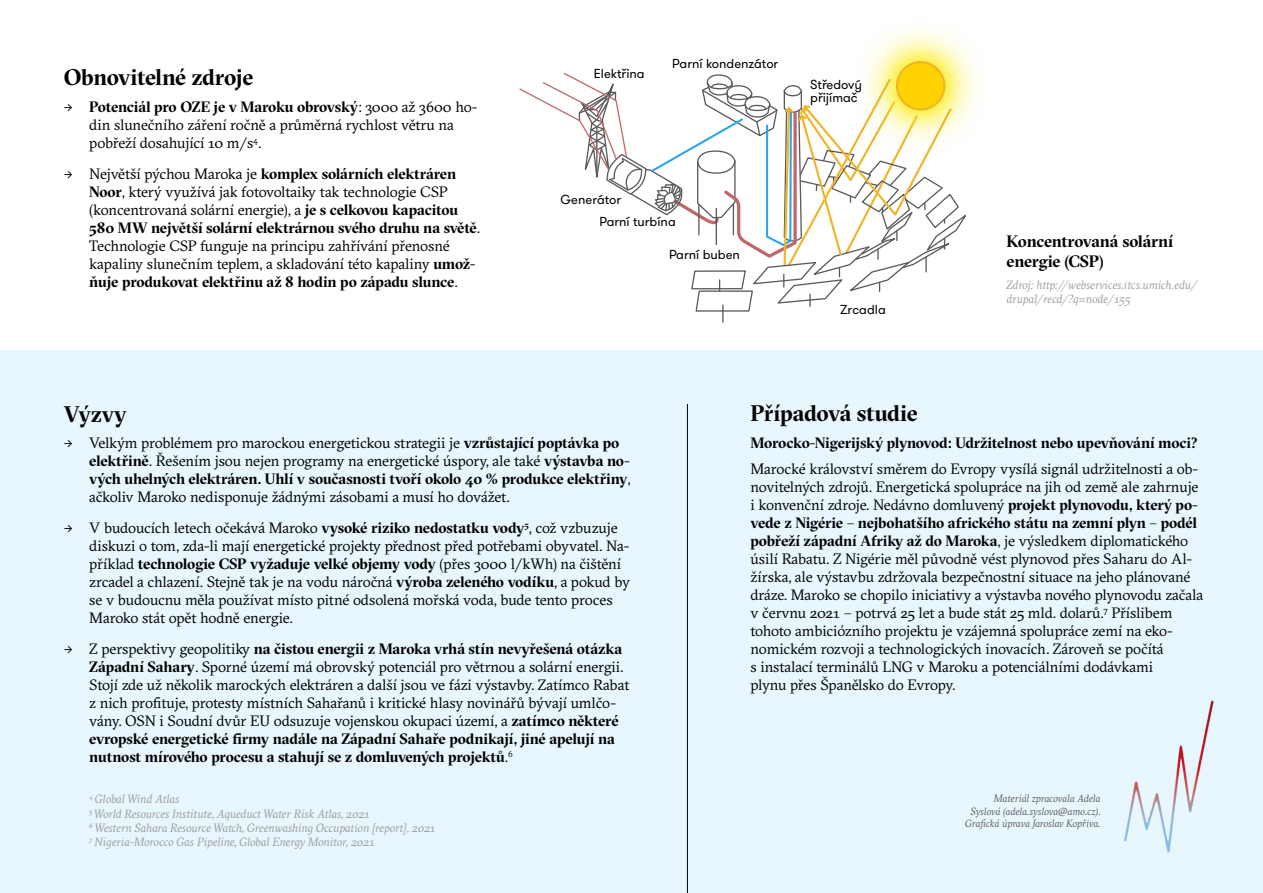
<style>
.page{position:relative;width:1263px;height:893px;background:#fff}
.page>*{position:absolute;margin:0;border:0;box-sizing:border-box;transform-origin:0 0}
.t1{font:700 22.5px "GT Sectra Fine";letter-spacing:-.015em;color:#020203}
.t2{font:700 16.5px/19.8px "GT Sectra Fine";letter-spacing:-.015em;color:#020203}
.t3{font:15px/18px "GT Sectra";letter-spacing:-.01em;color:#000}
.t4{font:15px/18px "GT Sectra";letter-spacing:-.01em;color:#020203;text-align:justify}
.t5{font:700 15px/18px "GT Sectra Fine";letter-spacing:-.01em;color:#000}
.t6{font:700 15px/18px "GT Sectra Fine";letter-spacing:-.015em;color:#020203}
.t7{font:13.05px/13px "GT Walsheim Pro";color:#000}
.t8{font:italic 12px/14.4px "GT Sectra";letter-spacing:-.01em;color:#9d9d9c}
.t9{font:italic 10.5px/12.6px "GT Sectra";letter-spacing:-.01em;color:#606060;text-align:right}
.s1{font-family:"GT Sectra";font-weight:400}
.s2{font-family:"GT Sectra Fine";font-weight:700}
</style>
<div class="page">
<div style="left:0;top:351px;width:1263px;height:542px;background:#e8f6fe"></div>
<img style="left:867px;top:31px;width:109px;height:82px">
<svg style="left:897px;top:62px;width:47px;height:47px"></svg>
<svg style="left:519px;top:70px;width:451px;height:253px"></svg>
<hr style="left:687px;top:404px;width:1px;height:489px;background:#000">
<img style="left:1124px;top:700px;width:90px;height:153px">
<h1 class="t1" style="left:64px;top:63px;width:191px">Obnovitelné zdroje</h1>
<p class="t5" style="left:64px;top:97px;width:415px">→ Potenciál pro OZE je v Maroku obrovský<span class="s1">: 3000 až 3600 ho-</span></p>
<p class="t3" style="left:89px;top:116px;width:366px">din slunečního záření ročně a průměrná rychlost větru na pobřeží dosahující 10 m/s<sup>4</sup>.</p>
<p class="t5" style="left:64px;top:164px;width:394px">→ <span class="s1">Největší pýchou Maroka je</span> komplex solárních elektráren</p>
<p class="t3" style="left:89px;top:183px;width:370px"><span class="s2">Noor</span>, který využívá jak fotovoltaiky tak technologie CSP (koncentrovaná solární energie), a <span class="s2">je s celkovou kapacitou</span></p>
<p class="t5" style="left:89px;top:218px;width:392px">580 MW největší solární elektrárnou svého druhu na světě<span class="s1">.</span></p>
<p class="t3" style="left:89px;top:237px;width:388px">Technologie CSP funguje na principu zahřívání přenosné kapaliny slunečním teplem, a skladování této kapaliny <span class="s2">umož-</span></p>
<p class="t5" style="left:89px;top:272px;width:370px">ňuje produkovat elektřinu až 8 hodin po západu slunce<span class="s1">.</span></p>
<p class="t7" style="left:594px;top:67px;width:52px">Elektřina</p>
<p class="t7" style="left:672px;top:57px;width:108px">Parní kondenzátor</p>
<p class="t7" style="left:810px;top:78px;width:53px">Středový přĳímač</p>
<p class="t7" style="left:599px;top:188px;width:78px;line-height:23px;text-indent:-39px">Generátor<br>Parní turbína</p>
<p class="t7" style="left:669px;top:248px;width:72px">Parní buben</p>
<p class="t7" style="left:840px;top:303px;width:47px">Zrcadla</p>
<p class="t2" style="left:1006px;top:231px;width:168px">Koncentrovaná solární energie (CSP)</p>
<p class="t8" style="left:1006px;top:277px;width:192px">Zdroj: http://webservices.itcs.umich.edu/ drupal/recd/?q=node/155</p>
<h1 class="t1" style="left:64px;top:400px;width:64px">Výzvy</h1>
<p class="t3" style="left:89px;top:434px;width:542px;text-indent:-26px"><span class="s2">→</span> Velkým problémem pro marockou energetickou strategii je <span class="s2">vzrůstající poptávka po elektřině</span>. Řešením jsou nejen programy na energetické úspory, ale také <span class="s2">výstavba no-</span></p>
<p class="t5" style="left:89px;top:470px;width:543px">vých uhelných elektráren. Uhlí v současnosti tvoří okolo 40 % produkce elektřiny<span class="s1">,</span></p>
<p class="t3" style="left:89px;top:488px;width:422px">ačkoliv Maroko nedisponuje žádnými zásobami a musí ho dovážet.</p>
<p class="t3" style="left:89px;top:519px;width:542px;text-indent:-26px"><span class="s2">→</span> V budoucích letech očekává Maroko <span class="s2">vysoké riziko nedostatku vody</span><sup>5</sup>, což vzbuzuje diskuzi o tom, zda-li mají energetické projekty přednost před potřebami obyvatel. Na-</p>
<p class="t5" style="left:89px;top:555px;width:533px"><span class="s1">příklad</span> technologie CSP vyžaduje velké objemy vody <span class="s1">(přes 3000 l/kWh) na čištění</span></p>
<p class="t3" style="left:89px;top:573px;width:542px">zrcadel a chlazení. Stejně tak je na vodu náročná <span class="s2">výroba zeleného vodíku</span>, a pokud by se v budoucnu měla používat místo pitné odsolená mořská voda, bude tento proces<br>Maroko stát opět hodně energie.</p>
<p class="t5" style="left:64px;top:639px;width:560px">→ <span class="s1">Z perspektivy geopolitiky</span> na čistou energii z Maroka vrhá stín nevyřešená otázka</p>
<p class="t3" style="left:89px;top:658px;width:542px"><span class="s2">Západní Sahary</span>. Sporné území má obrovský potenciál pro větrnou a solární energii.<br>Stojí zde už několik marockých elektráren a další jsou ve fázi výstavby. Zatímco Rabat z nich profituje, protesty místních Sahařanů i kritické hlasy novinářů bývají umlčo&shy;vány. OSN i Soudní dvůr EU odsuzuje vojenskou okupaci území, a <span class="s2">zatímco některé</span></p>
<p class="t5" style="left:89px;top:729px;width:527px">evropské energetické firmy nadále na Západní Sahaře podnikají, jiné apelují na nutnost mírového procesu a stahují se z domluvených projektů<span class="s1">.</span><sup>6</sup></p>
<p class="t8" style="left:89px;top:791px;width:348px"><sup>4</sup> Global Wind Atlas<br><sup>5</sup> World Resources Institute, Aqueduct Water Risk Atlas, 2021<br><sup>6</sup> Western Sahara Resource Watch, Greenwashing Occupation [report], 2021<br><sup>7</sup> Nigeria-Morocco Gas Pipeline, Global Energy Monitor, 2021</p>
<h1 class="t1" style="left:750px;top:399px;width:169px">Případová studie</h1>
<p class="t6" style="left:750px;top:433px;width:449px">Morocko-Nigerijský plynovod: Udržitelnost nebo upevňování moci?</p>
<p class="t4" style="left:750px;top:460px;width:450px">Marocké království směrem do Evropy vysílá signál udržitelnosti a ob&shy;novitelných zdrojů. Energetická spolupráce na jih od země ale zahrnuje i konvenční zdroje. Nedávno domluvený <span class="s2">projekt plynovodu, který po-</span></p>
<p class="t6" style="left:750px;top:514px;width:448px">vede z Nigérie – nejbohatšího afrického státu na zemní plyn – podél pobřeží západní Afriky až do Maroka<span class="s1">, je výsledkem diplomatického</span></p>
<p class="t4" style="left:750px;top:550px;width:454px;text-align:left">úsilí Rabatu. Z Nigérie měl původně vést plynovod přes Saharu do Al&shy;žírska, ale výstavbu zdržovala bezpečnostní situace na jeho plánované dráze. Maroko se chopilo iniciativy a výstavba nového plynovodu začala v červnu 2021 – potrvá 25 let a bude stát 25 mld. dolarů.<sup>7</sup> Příslibem tohoto ambiciózního projektu je vzájemná spolupráce zemí na eko&shy;nomickém rozvoji a technologických inovacích. Zároveň se počítá<br>s instalací terminálů LNG v Maroku a potenciálními dodávkami<br>plynu přes Španělsko do Evropy.</p>
<p class="t9" style="left:965px;top:792px;width:137px">Materiál zpracovala Adela<br>Syslová (adela.syslova@amo.cz).<br>Grafická úprava Jaroslav Kopřiva.</p>
</div>
